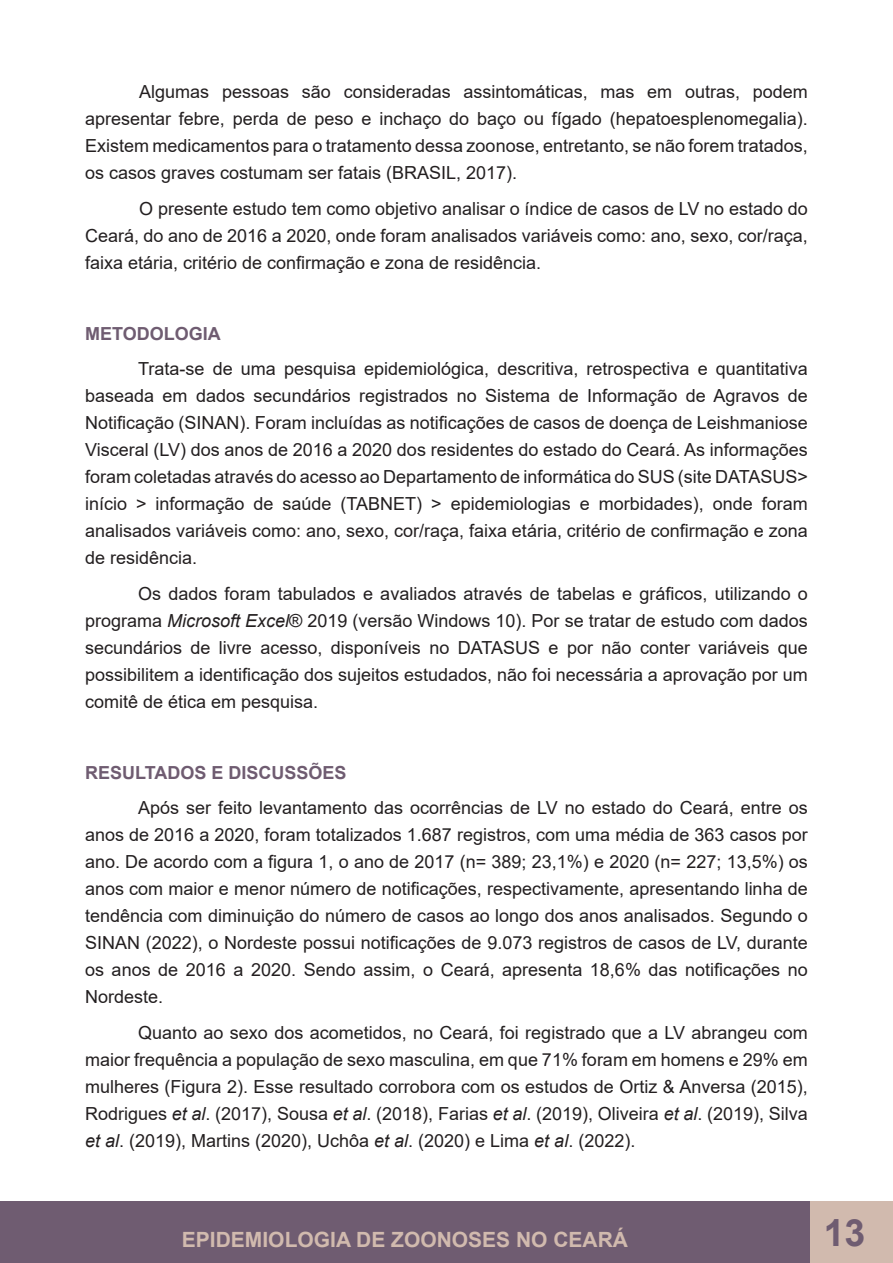
<style>
.page{position:relative;width:893px;height:1263px;background:#fff}
.page>*{position:absolute;margin:0;border:0;box-sizing:border-box;transform-origin:0 0}
.t1{font:700 37.5px "Arial";color:#6f5c71}
.t2{font:700 21px "Arial";color:#d1baae}
.t3{font:18px/27px "Arial";color:#231f20;text-align:justify}
.Título_1{font:700 18px "Arial";color:#6f5c71}
.s1{font-style:italic}
</style>
<div class="page">
<div style="left:0;top:1201px;width:810px;height:62px;background:#6f5c71"></div>
<div style="left:810px;top:1201px;width:83px;height:62px;background:#d1baae"></div>
<p class="t3" style="left:85px;top:78px;width:724px;text-indent:54px">Algumas pessoas são consideradas assintomáticas, mas em outras, podem apresentar febre, perda de peso e inchaço do baço ou fígado (hepatoesplenomegalia).<br>Existem medicamentos para o tratamento dessa zoonose, entretanto, se não forem tratados, os casos graves costumam ser fatais (BRASIL, 2017).</p>
<p class="t3" style="left:85px;top:195px;width:724px;text-indent:54px">O presente estudo tem como objetivo analisar o índice de casos de LV no estado do Ceará, do ano de 2016 a 2020, onde foram analisados variáveis como: ano, sexo, cor/raça, faixa etária, critério de confirmação e zona de residência.</p>
<p class="Título_1" style="left:85px;top:321px;width:137px">METODOLOGIA</p>
<p class="t3" style="left:85px;top:355px;width:724px;text-indent:53px">Trata-se de uma pesquisa epidemiológica, descritiva, retrospectiva e quantitativa baseada em dados secundários registrados no Sistema de Informação de Agravos de Notificação (SINAN). Foram incluídas as notificações de casos de doença de Leishmaniose Visceral (LV) dos anos de 2016 a 2020 dos residentes do estado do Ceará. As informações foram coletadas através do acesso ao Departamento de informática do SUS (site DATASUS&gt; início &gt; informação de saúde (TABNET) &gt; epidemiologias e morbidades), onde foram analisados variáveis como: ano, sexo, cor/raça, faixa etária, critério de confirmação e zona de residência.</p>
<p class="t3" style="left:85px;top:580px;width:724px;text-indent:53px">Os dados foram tabulados e avaliados através de tabelas e gráficos, utilizando o programa <span class="s1">Microsoft Excel</span>® 2019 (versão Windows 10). Por se tratar de estudo com dados secundários de livre acesso, disponíveis no DATASUS e por não conter variáveis que possibilitem a identificação dos sujeitos estudados, não foi necessária a aprovação por um comitê de ética em pesquisa.</p>
<p class="Título_1" style="left:85px;top:760px;width:263px">RESULTADOS E DISCUSSÕES</p>
<p class="t3" style="left:85px;top:794px;width:724px;text-indent:53px">Após ser feito levantamento das ocorrências de LV no estado do Ceará, entre os anos de 2016 a 2020, foram totalizados 1.687 registros, com uma média de 363 casos por ano. De acordo com a figura 1, o ano de 2017 (n= 389; 23,1%) e 2020 (n= 227; 13,5%) os anos com maior e menor número de notificações, respectivamente, apresentando linha de tendência com diminuição do número de casos ao longo dos anos analisados. Segundo o SINAN (2022), o Nordeste possui notificações de 9.073 registros de casos de LV, durante os anos de 2016 a 2020. Sendo assim, o Ceará, apresenta 18,6% das notificações no Nordeste.</p>
<p class="t3" style="left:85px;top:1019px;width:724px;text-indent:53px">Quanto ao sexo dos acometidos, no Ceará, foi registrado que a LV abrangeu com maior frequência a população de sexo masculina, em que 71% foram em homens e 29% em mulheres (Figura 2). Esse resultado corrobora com os estudos de Ortiz &amp; Anversa (2015), Rodrigues <span class="s1">et al</span>. (2017), Sousa <span class="s1">et al</span>. (2018), Farias <span class="s1">et al</span>. (2019), Oliveira <span class="s1">et al</span>. (2019), Silva <span class="s1">et al</span>. (2019), Martins (2020), Uchôa <span class="s1">et al</span>. (2020) e Lima <span class="s1">et al</span>. (2022).</p>
<p class="t2" style="left:182px;top:1225px;width:448px">EPIDEMIOLOGIA DE ZOONOSES NO CEARÁ</p>
<h1 class="t1" style="left:824px;top:1206px;width:43px">13</h1>
</div>
